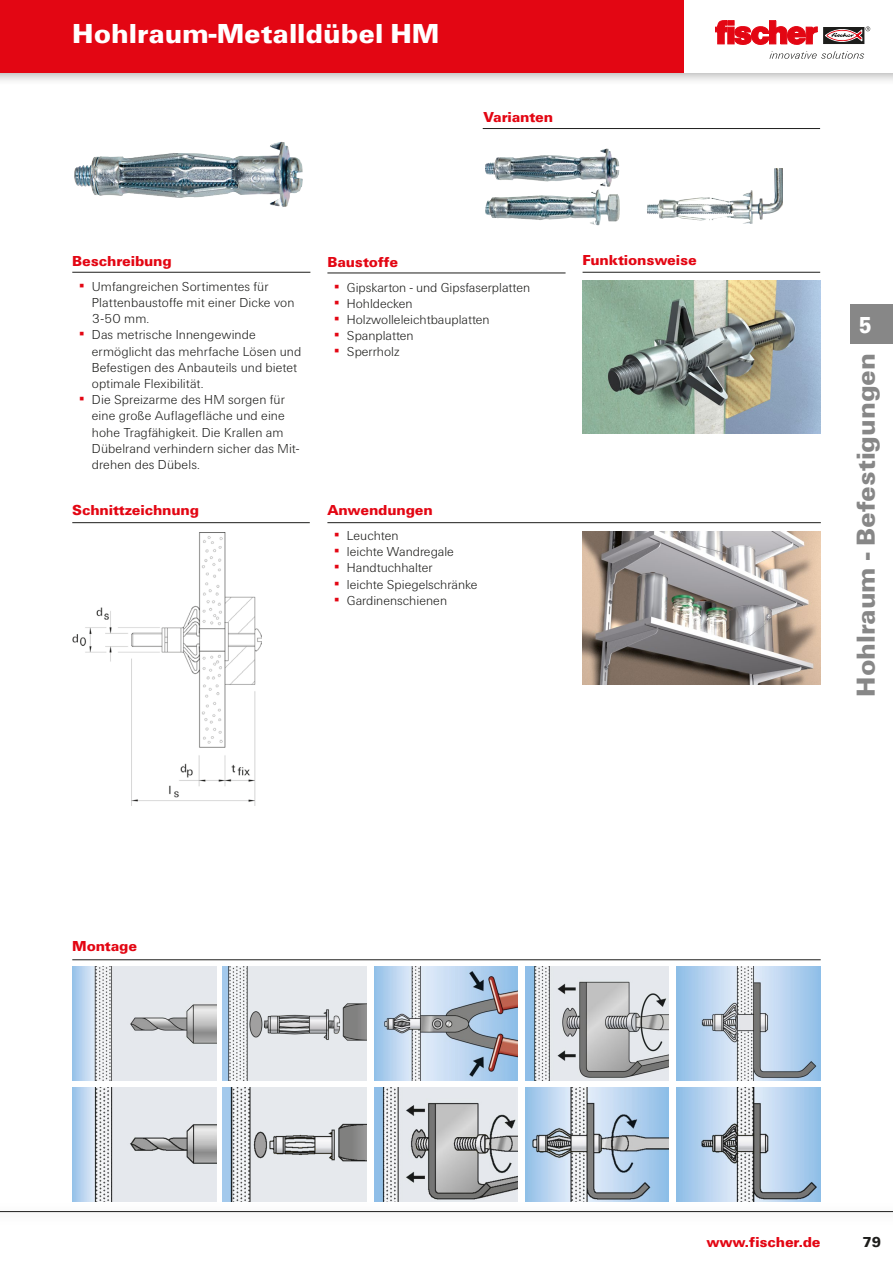
<style>
.page{position:relative;width:893px;height:1263px;background:#fff}
.page>*{position:absolute;margin:0;border:0;box-sizing:border-box;transform-origin:0 0}
.t1{font:900 28.5px "Fi We";color:#fff}
.t2{font:900 27px "Fi We";color:#878787}
.t3{font:900 24px "Fi We";color:#fff;scale:.88 1}
.t4{font:900 15px "Fi We";letter-spacing:-.01em;color:#e30613}
.t5{font:900 15px "Fi We";color:#1d1d1b}
.t6{font:300 13.5px/16.2px "Fi We";color:#1d1d1b}
.s1{font-weight:400;color:#e30613}
</style>
<div class="page">
<div style="left:0;top:0;width:893px;height:86px;background:#1d1d1b;opacity:.4"></div>
<div style="left:0;top:0;width:893px;height:72px;background:#e30613"></div>
<hr style="left:0;top:1211px;width:893px;height:1px;background:#1d1d1b">
<div style="left:685px;top:0;width:208px;height:72px;background:#fff"></div>
<svg style="left:823px;top:27px;width:41px;height:17px"></svg>
<svg style="left:715px;top:21px;width:102px;height:24px"></svg>
<svg style="left:825px;top:26px;width:45px;height:15px"></svg>
<svg style="left:769px;top:51px;width:95px;height:8px"></svg>
<div style="left:850px;top:304px;width:43px;height:40px;background:#878787"></div>
<img style="left:583px;top:281px;width:238px;height:153px">
<hr style="left:72px;top:959px;width:749px;height:1px;background:#1d1d1b">
<hr style="left:72px;top:272px;width:238px;height:1px;background:#1d1d1b">
<hr style="left:583px;top:272px;width:237px;height:1px;background:#1d1d1b">
<hr style="left:72px;top:522px;width:238px;height:1px;background:#1d1d1b">
<hr style="left:327px;top:522px;width:494px;height:1px;background:#1d1d1b">
<hr style="left:327px;top:273px;width:239px;height:1px;background:#1d1d1b">
<img style="left:74px;top:142px;width:207px;height:57px">
<img style="left:485px;top:149px;width:121px;height:33px">
<img style="left:647px;top:168px;width:132px;height:50px">
<hr style="left:483px;top:128px;width:337px;height:1px;background:#1d1d1b">
<img style="left:223px;top:967px;width:143px;height:113px">
<img style="left:223px;top:1088px;width:143px;height:113px">
<img style="left:374px;top:967px;width:144px;height:113px">
<img style="left:374px;top:1088px;width:144px;height:113px">
<img style="left:526px;top:967px;width:143px;height:113px">
<img style="left:526px;top:1088px;width:143px;height:113px">
<img style="left:677px;top:967px;width:143px;height:113px">
<img style="left:677px;top:1088px;width:143px;height:113px">
<img style="left:73px;top:1088px;width:143px;height:113px">
<img style="left:73px;top:967px;width:143px;height:113px">
<img style="left:72px;top:533px;width:189px;height:272px">
<img style="left:583px;top:531px;width:238px;height:153px">
<h1 class="t1" style="left:72px;top:17px;width:369px">Hohlraum-Metalldübel HM</h1>
<p class="t4" style="left:484px;top:108px;width:71px">Varianten</p>
<p class="t4" style="left:72px;top:253px;width:101px">Beschreibung</p>
<p class="t6" style="left:92px;top:278px;width:204px;text-indent:-13px"><span class="s1">▪</span> Umfangreichen Sortimentes für<br>Plattenbaustoffe mit einer Dicke von<br>3-50 mm.</p>
<p class="t6" style="left:92px;top:327px;width:211px;text-indent:-13px"><span class="s1">▪</span> Das metrische Innengewinde ermöglicht das mehrfache Lösen und<br>Befestigen des Anbauteils und bietet optimale Flexibilität.</p>
<p class="t6" style="left:92px;top:392px;width:209px;text-indent:-13px"><span class="s1">▪</span> Die Spreizarme des HM sorgen für eine große Auflagefläche und eine hohe Tragfähigkeit. Die Krallen am<br>Dübelrand verhindern sicher das Mit&shy;drehen des Dübels.</p>
<p class="t4" style="left:72px;top:502px;width:128px">Schnittzeichnung</p>
<p class="t4" style="left:327px;top:253px;width:72px">Baustoffe</p>
<p class="t6" style="left:334px;top:279px;width:198px"><span class="s1">▪</span> Gipskarton - und Gipsfaserplatten</p>
<p class="t6" style="left:334px;top:295px;width:80px"><span class="s1">▪</span> Hohldecken</p>
<p class="t6" style="left:334px;top:312px;width:157px"><span class="s1">▪</span> Holzwolleleichtbauplatten</p>
<p class="t6" style="left:334px;top:328px;width:81px"><span class="s1">▪</span> Spanplatten</p>
<p class="t6" style="left:334px;top:344px;width:67px"><span class="s1">▪</span> Sperrholz</p>
<p class="t4" style="left:327px;top:502px;width:107px">Anwendungen</p>
<p class="t6" style="left:334px;top:528px;width:66px"><span class="s1">▪</span> Leuchten</p>
<p class="t6" style="left:334px;top:544px;width:121px"><span class="s1">▪</span> leichte Wandregale</p>
<p class="t6" style="left:334px;top:560px;width:100px"><span class="s1">▪</span> Handtuchhalter</p>
<p class="t6" style="left:334px;top:576px;width:145px"><span class="s1">▪</span> leichte Spiegelschränke</p>
<p class="t6" style="left:334px;top:592px;width:114px"><span class="s1">▪</span> Gardinenschienen</p>
<p class="t4" style="left:583px;top:251px;width:116px">Funktionsweise</p>
<p class="t4" style="left:72px;top:937px;width:67px">Montage</p>
<h3 class="t3" style="left:859px;top:311px;width:16px">5</h3>
<h2 class="t2" style="left:851px;top:697px;width:345px;rotate:-90deg">Hohlraum - Befestigungen</h2>
<p class="t4" style="left:706px;top:1233px;width:116px">www.fischer.de</p>
<p class="t5" style="left:862px;top:1234px;width:20px">79</p>
</div>
